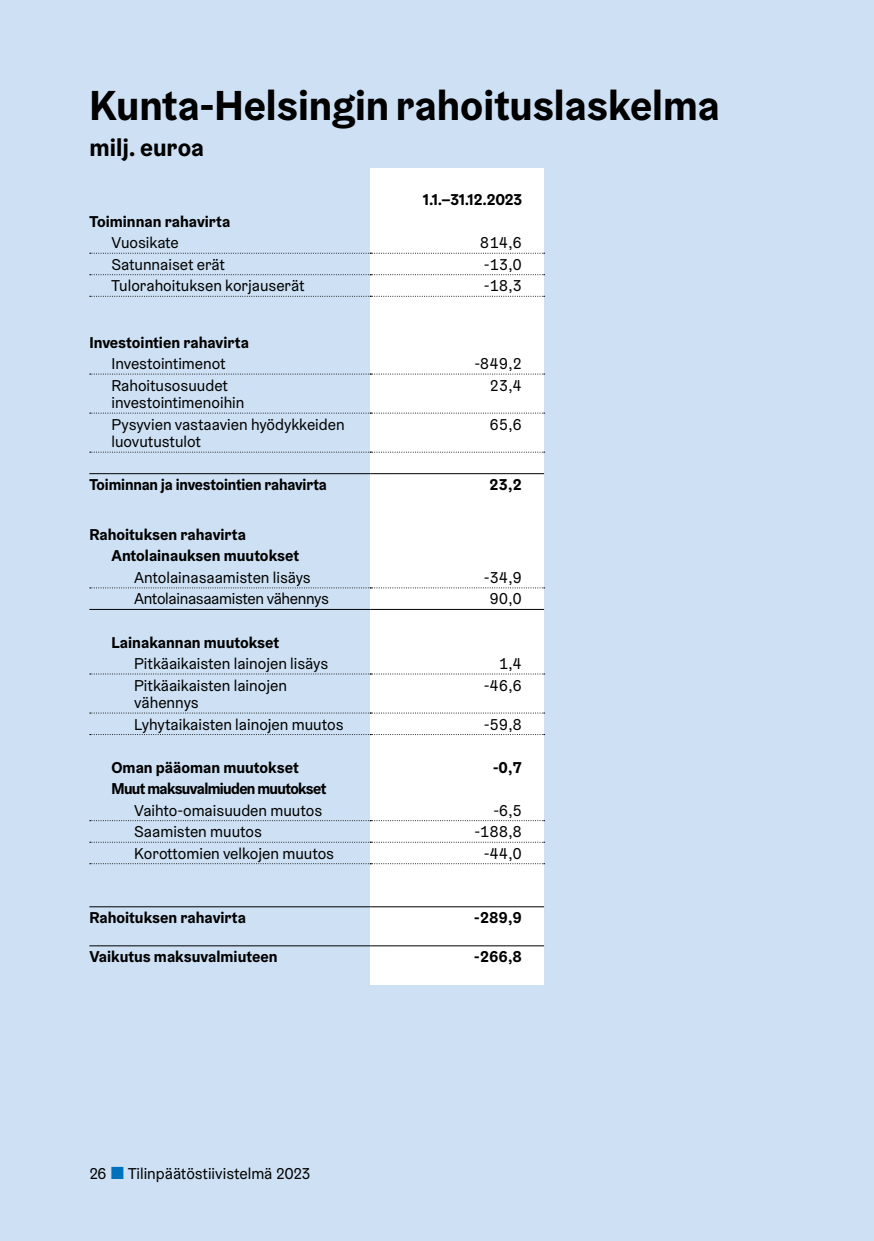
<style>
.page{position:relative;width:874px;height:1241px;background:#fff}
.page>*{position:absolute;margin:0;border:0;box-sizing:border-box;transform-origin:0 0}
.Tilisivujen_otsikko{font:700 42px "Helsinki Grotesk";color:#000}
.milj__euroa{font:700 24.5px "Helsinki Grotesk";color:#000}
.Taulukkoteksti_2_x_sisennetty_7_5_pt{font:15.75px/17.5px "Helsinki Grotesk";color:#000}
.Taulukkoteksti_1_x_sisennetty_7_5_pt{font:15.75px/17.5px "Helsinki Grotesk";color:#000}
.Taulukko-otsikko_9_pt{font:700 15.75px "Helsinki Grotesk";color:#000}
.Taulukkonumerot_7_5_pt{font:15.75px "Helsinki Grotesk";color:#000}
.Taulukkoteksti_1_x_sisennetty_7_5_pt-2{font:700 15.75px "Helsinki Grotesk";color:#000}
.Taulukkoteksti_1_x_sisennetty_7_5_pt-3{font:700 15.75px "Helsinki Grotesk";letter-spacing:-.04em;color:#000}
.Taulukkoteksti_2_x_sisennetty_7_5_pt-2{font:15.75px "Helsinki Grotesk";letter-spacing:-.02em;color:#000}
.Taulukkonumerot_Bold_7_5_pt{font:700 15.75px "Helsinki Grotesk";color:#000}
.Taulukko-otsikkonumerot_7_5_pt{font:700 15.75px "Helsinki Grotesk";color:#000}
.s1{font-size:17.5px;color:#0072bc}
</style>
<div class="page">
<div style="left:0;top:0;width:873px;height:1240px;background:#cee1f4"></div>
<hr style="left:873px;top:0;width:1px;height:1240px;background:#cee1f4">
<div style="left:370px;top:169px;width:173px;height:815px;background:#fff"></div>
<svg style="left:90px;top:253px;width:454px;height:1px"></svg>
<svg style="left:90px;top:274px;width:454px;height:1px"></svg>
<svg style="left:90px;top:296px;width:454px;height:1px"></svg>
<svg style="left:90px;top:373px;width:454px;height:1px"></svg>
<svg style="left:90px;top:412px;width:454px;height:1px"></svg>
<svg style="left:90px;top:451px;width:454px;height:1px"></svg>
<hr style="left:89px;top:473px;width:281px;height:1px;background:#000">
<hr style="left:370px;top:473px;width:173px;height:1px;background:#000">
<svg style="left:90px;top:587px;width:454px;height:1px"></svg>
<hr style="left:89px;top:609px;width:281px;height:1px;background:#000">
<hr style="left:370px;top:609px;width:173px;height:1px;background:#000">
<svg style="left:90px;top:673px;width:454px;height:1px"></svg>
<svg style="left:90px;top:712px;width:454px;height:1px"></svg>
<svg style="left:90px;top:734px;width:454px;height:1px"></svg>
<svg style="left:90px;top:820px;width:454px;height:1px"></svg>
<svg style="left:90px;top:841px;width:454px;height:1px"></svg>
<svg style="left:90px;top:863px;width:454px;height:1px"></svg>
<hr style="left:89px;top:906px;width:281px;height:1px;background:#000">
<hr style="left:370px;top:906px;width:173px;height:1px;background:#000">
<hr style="left:89px;top:945px;width:281px;height:1px;background:#000">
<hr style="left:370px;top:945px;width:173px;height:1px;background:#000">
<h1 class="Tilisivujen_otsikko" style="left:89px;top:79px;width:631px">Kunta-Helsingin rahoituslaskelma</h1>
<p class="milj__euroa" style="left:89px;top:132px;width:116px">milj. euroa</p>
<p class="Taulukko-otsikkonumerot_7_5_pt" style="left:423px;top:190px;width:100px">1.1.–31.12.2023</p>
<p class="Taulukko-otsikko_9_pt" style="left:89px;top:211px;width:142px">Toiminnan rahavirta</p>
<p class="Taulukkoteksti_1_x_sisennetty_7_5_pt" style="left:111px;top:234px;width:69px">Vuosikate</p>
<p class="Taulukkonumerot_7_5_pt" style="left:479px;top:233px;width:43px">814,6</p>
<p class="Taulukkoteksti_1_x_sisennetty_7_5_pt" style="left:111px;top:255px;width:115px">Satunnaiset erät</p>
<p class="Taulukkonumerot_7_5_pt" style="left:484px;top:254px;width:39px">-13,0</p>
<p class="Taulukkoteksti_1_x_sisennetty_7_5_pt" style="left:111px;top:277px;width:194px">Tulorahoituksen korjauserät</p>
<p class="Taulukkonumerot_7_5_pt" style="left:484px;top:276px;width:39px">-18,3</p>
<p class="Taulukko-otsikko_9_pt" style="left:89px;top:332px;width:161px">Investointien rahavirta</p>
<p class="Taulukkoteksti_1_x_sisennetty_7_5_pt" style="left:111px;top:354px;width:115px">Investointimenot</p>
<p class="Taulukkonumerot_7_5_pt" style="left:474px;top:354px;width:49px">-849,2</p>
<p class="Taulukkoteksti_1_x_sisennetty_7_5_pt" style="left:111px;top:376px;width:134px">Rahoitusosuudet investointimenoihin</p>
<p class="Taulukkonumerot_7_5_pt" style="left:489px;top:375px;width:34px">23,4</p>
<p class="Taulukkoteksti_1_x_sisennetty_7_5_pt" style="left:111px;top:415px;width:235px">Pysyvien vastaavien hyödykkeiden luovutustulot</p>
<p class="Taulukkonumerot_7_5_pt" style="left:489px;top:414px;width:34px">65,6</p>
<p class="Taulukko-otsikko_9_pt" style="left:89px;top:474px;width:239px">Toiminnan ja investointien rahavirta</p>
<p class="Taulukkonumerot_Bold_7_5_pt" style="left:489px;top:474px;width:34px">23,2</p>
<p class="Taulukko-otsikko_9_pt" style="left:89px;top:524px;width:158px">Rahoituksen rahavirta</p>
<p class="Taulukkoteksti_1_x_sisennetty_7_5_pt-2" style="left:111px;top:546px;width:189px">Antolainauksen muutokset</p>
<p class="Taulukkoteksti_2_x_sisennetty_7_5_pt" style="left:134px;top:568px;width:178px">Antolainasaamisten lisäys</p>
<p class="Taulukkonumerot_7_5_pt" style="left:484px;top:567px;width:39px">-34,9</p>
<p class="Taulukkoteksti_2_x_sisennetty_7_5_pt-2" style="left:134px;top:589px;width:196px">Antolainasaamisten vähennys</p>
<p class="Taulukkonumerot_7_5_pt" style="left:489px;top:589px;width:34px">90,0</p>
<p class="Taulukkoteksti_1_x_sisennetty_7_5_pt-2" style="left:111px;top:632px;width:169px">Lainakannan muutokset</p>
<p class="Taulukkoteksti_2_x_sisennetty_7_5_pt" style="left:134px;top:654px;width:195px">Pitkäaikaisten lainojen lisäys</p>
<p class="Taulukkonumerot_7_5_pt" style="left:498px;top:653px;width:25px">1,4</p>
<p class="Taulukkoteksti_2_x_sisennetty_7_5_pt" style="left:134px;top:676px;width:154px">Pitkäaikaisten lainojen vähennys</p>
<p class="Taulukkonumerot_7_5_pt" style="left:484px;top:675px;width:39px">-46,6</p>
<p class="Taulukkoteksti_2_x_sisennetty_7_5_pt" style="left:134px;top:715px;width:211px">Lyhytaikaisten lainojen muutos</p>
<p class="Taulukkonumerot_7_5_pt" style="left:484px;top:714px;width:39px">-59,8</p>
<p class="Taulukkoteksti_1_x_sisennetty_7_5_pt-2" style="left:111px;top:757px;width:189px">Oman pääoman muutokset</p>
<p class="Taulukkonumerot_Bold_7_5_pt" style="left:493px;top:757px;width:30px">-0,7</p>
<p class="Taulukkoteksti_1_x_sisennetty_7_5_pt-3" style="left:111px;top:778px;width:216px">Muut maksuvalmiuden muutokset</p>
<p class="Taulukkoteksti_2_x_sisennetty_7_5_pt" style="left:134px;top:801px;width:189px">Vaihto-omaisuuden muutos</p>
<p class="Taulukkonumerot_7_5_pt" style="left:493px;top:800px;width:30px">-6,5</p>
<p class="Taulukkoteksti_2_x_sisennetty_7_5_pt" style="left:134px;top:822px;width:129px">Saamisten muutos</p>
<p class="Taulukkonumerot_7_5_pt" style="left:474px;top:821px;width:49px">-188,8</p>
<p class="Taulukkoteksti_2_x_sisennetty_7_5_pt" style="left:134px;top:844px;width:201px">Korottomien velkojen muutos</p>
<p class="Taulukkonumerot_7_5_pt" style="left:484px;top:843px;width:39px">-44,0</p>
<p class="Taulukko-otsikko_9_pt" style="left:89px;top:907px;width:158px">Rahoituksen rahavirta</p>
<p class="Taulukkonumerot_Bold_7_5_pt" style="left:474px;top:907px;width:49px">-289,9</p>
<p class="Taulukko-otsikko_9_pt" style="left:89px;top:946px;width:190px">Vaikutus maksuvalmiuteen</p>
<p class="Taulukkonumerot_Bold_7_5_pt" style="left:474px;top:946px;width:49px">-266,8</p>
<p class="Taulukkoteksti_1_x_sisennetty_7_5_pt" style="left:89px;top:1164px;width:222px">26 <span class="s1">■</span> Tilinpäätöstiivistelmä 2023</p>
</div>
